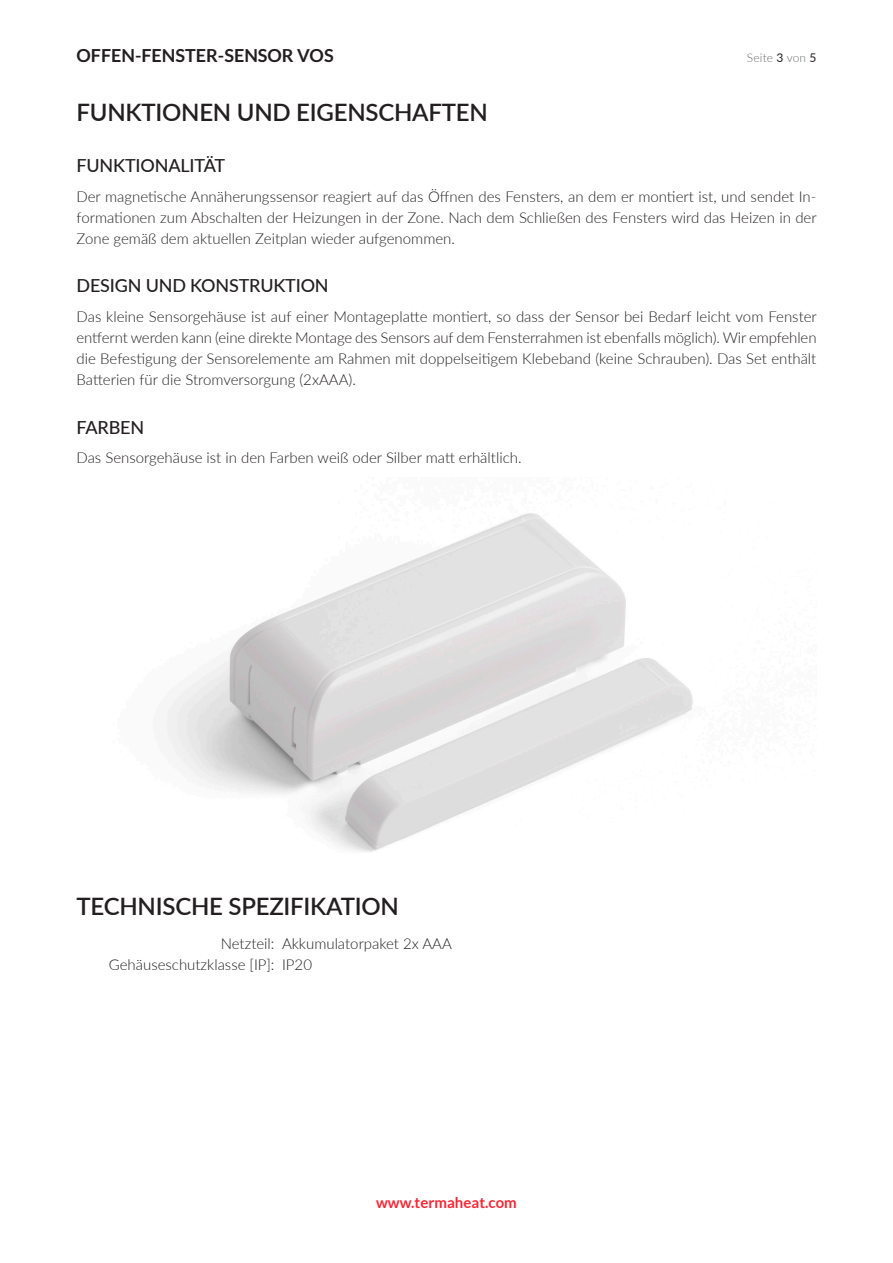
<style>
.page{position:relative;width:893px;height:1263px;background:#fff}
.page>*{position:absolute;margin:0;border:0;box-sizing:border-box;transform-origin:0 0}
.Nagłówek_1{font:600 24px "Lato";letter-spacing:-.01em;color:#231f20}
.Nagłówek_2{font:500 18px "Lato";letter-spacing:-.01em;color:#231f20}
.t1{font:700 18px "Lato";color:#231f20}
.Tekst_10_pkt{font:300 15px/21px "Lato";color:#231f20;text-align:justify}
.t2{font:700 15px "Lato";color:#f92634}
.t3{font:300 12px "Lato";letter-spacing:.01em;color:#6c6d70}
.s1{font-weight:400;color:#231f20}
</style>
<div class="page">
<img style="left:166px;top:513px;width:527px;height:339px">
<p class="t1" style="left:77px;top:45px;width:259px">OFFEN-FENSTER-SENSOR VOS</p>
<p class="t3" style="left:747px;top:49px;width:71px">Seite <span class="s1">3</span> von <span class="s1">5</span></p>
<p class="Nagłówek_1" style="left:77px;top:95px;width:413px">FUNKTIONEN UND EIGENSCHAFTEN</p>
<p class="Nagłówek_2" style="left:77px;top:153px;width:150px">FUNKTIONALITÄT</p>
<p class="Tekst_10_pkt" style="left:77px;top:185px;width:742px">Der magnetische Annäherungssensor reagiert auf das Öffnen des Fensters, an dem er montiert ist, und sendet In&shy;formationen zum Abschalten der Heizungen in der Zone. Nach dem Schließen des Fensters wird das Heizen in der Zone gemäß dem aktuellen Zeitplan wieder aufgenommen.</p>
<p class="Nagłówek_2" style="left:77px;top:273px;width:254px">DESIGN UND KONSTRUKTION</p>
<p class="Tekst_10_pkt" style="left:77px;top:305px;width:742px">Das kleine Sensorgehäuse ist auf einer Montageplatte montiert, so dass der Sensor bei Bedarf leicht vom Fenster entfernt werden kann (eine direkte Montage des Sensors auf dem Fensterrahmen ist ebenfalls möglich). Wir empfehlen die Befestigung der Sensorelemente am Rahmen mit doppelseitigem Klebeband (keine Schrauben). Das Set enthält Batterien für die Stromversorgung (2xAAA).</p>
<p class="Nagłówek_2" style="left:77px;top:414px;width:69px">FARBEN</p>
<p class="Tekst_10_pkt" style="left:77px;top:447px;width:446px">Das Sensorgehäuse ist in den Farben weiß oder Silber matt erhältlich.</p>
<p class="Nagłówek_1" style="left:77px;top:889px;width:324px">TECHNISCHE SPEZIFIKATION</p>
<p class="Tekst_10_pkt" style="left:221px;top:932px;width:233px">Netzteil: Akkumulatorpaket 2x AAA</p>
<p class="Tekst_10_pkt" style="left:109px;top:953px;width:205px">Gehäuseschutzklasse [IP]: IP20</p>
<p class="t2" style="left:376px;top:1194px;width:142px">www.termaheat.com</p>
</div>
